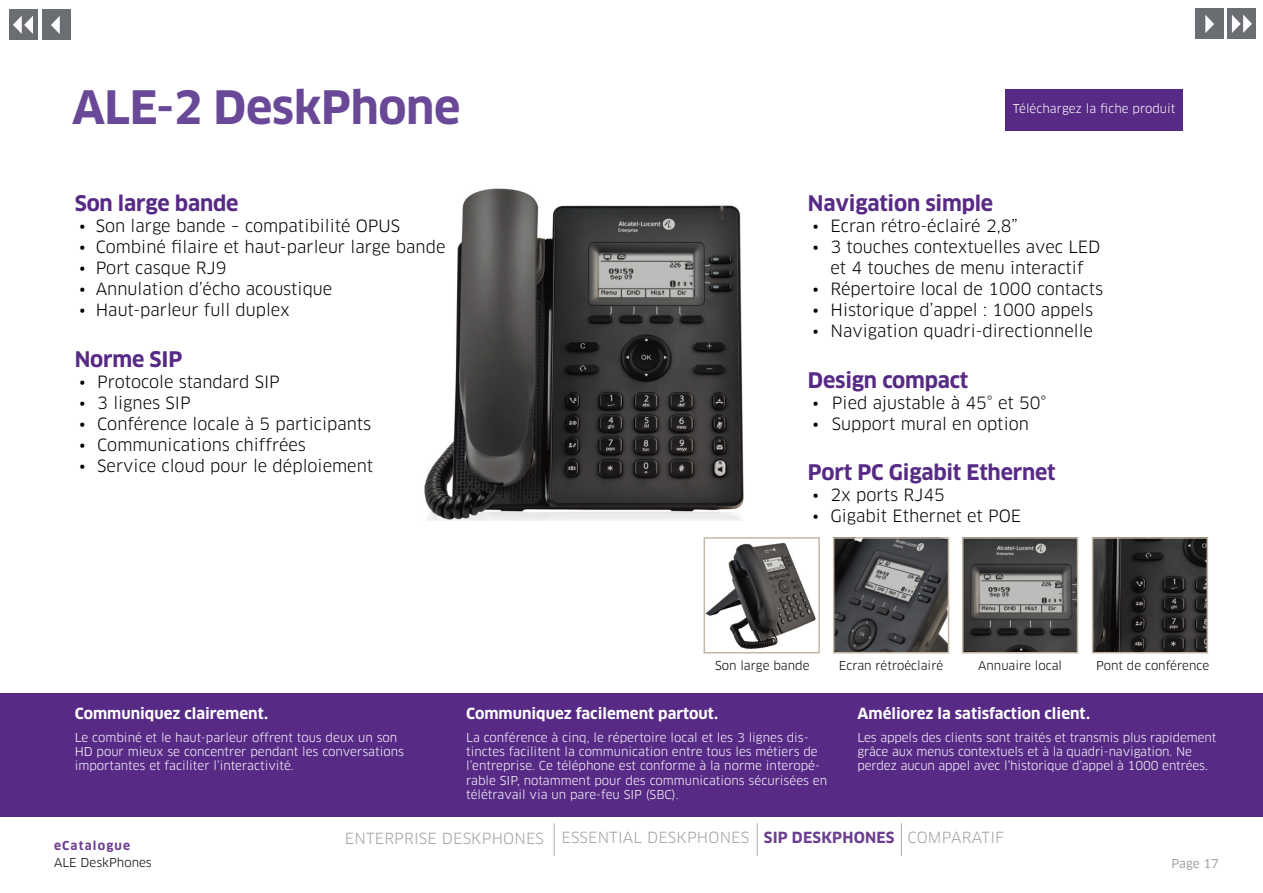
<style>
.page{position:relative;width:1263px;height:893px;background:#fff}
.page>*{position:absolute;margin:0;border:0;box-sizing:border-box;transform-origin:0 0}
.t1{font:700 45px "Clan OT";letter-spacing:-.01em;color:#694997}
.t2{font:700 21px "Clan OT";letter-spacing:-.01em;color:#572a86}
.t3{font:16.5px/21px "Clan OT";color:#000;text-align:center}
.t4{font:700 15px "Clan OT";color:#fff}
.t5{font:15px "Clan OT";letter-spacing:.01em;color:#a5a4a4}
.t6{font:12px/14.4px "Clan OT";color:#fff}
.t7{font:12px "Clan OT";color:#000}
.t8{font:700 12px "Clan OT";letter-spacing:.1em;color:#6d3e91}
.t9{font:12px "Clan OT News";letter-spacing:-.005em;color:#a6a5a5}
.s1{font-weight:700;color:#6d3e91}
</style>
<div class="page">
<div style="left:9px;top:9px;width:29px;height:31px;background:#6a6d71"></div>
<svg style="left:13px;top:16px;width:20px;height:18px"></svg>
<div style="left:1227px;top:9px;width:28px;height:30px;background:#6a6d71"></div>
<svg style="left:1232px;top:15px;width:20px;height:18px"></svg>
<div style="left:42px;top:9px;width:28px;height:31px;background:#6a6d71"></div>
<svg style="left:51px;top:16px;width:9px;height:18px"></svg>
<div style="left:1195px;top:9px;width:28px;height:30px;background:#6a6d71"></div>
<svg style="left:1205px;top:15px;width:9px;height:18px"></svg>
<img style="left:424px;top:188px;width:320px;height:332px">
<img style="left:706px;top:542px;width:110px;height:108px">
<div style="left:703px;top:537px;width:117px;height:116px;border:2px solid #c4b7a6"></div>
<img style="left:836px;top:540px;width:110px;height:110px">
<div style="left:833px;top:537px;width:116px;height:116px;border:2px solid #c4b7a6"></div>
<img style="left:965px;top:540px;width:110px;height:110px">
<div style="left:962px;top:537px;width:116px;height:116px;border:2px solid #c4b7a6"></div>
<img style="left:1095px;top:540px;width:110px;height:110px">
<div style="left:1092px;top:537px;width:116px;height:116px;border:2px solid #c4b7a6"></div>
<div style="left:0;top:693px;width:1263px;height:123px;background:#572a86"></div>
<hr style="left:554px;top:823px;width:1px;height:33px;background:#a6a5a5">
<hr style="left:901px;top:823px;width:1px;height:33px;background:#a6a5a5">
<hr style="left:757px;top:823px;width:1px;height:33px;background:#a6a5a5">
<div style="left:1006px;top:89px;width:177px;height:42px;background:#572a86"></div>
<h1 class="t1" style="left:72px;top:82px;width:390px">ALE-2 DeskPhone</h1>
<h2 class="t2" style="left:75px;top:191px;width:165px">Son large bande</h2>
<h3 class="t3" style="left:79px;top:216px;width:322px">• Son large bande – compatibilité OPUS</h3>
<h3 class="t3" style="left:79px;top:237px;width:368px">• Combiné filaire et haut-parleur large bande</h3>
<h3 class="t3" style="left:79px;top:258px;width:149px">• Port casque RJ9</h3>
<h3 class="t3" style="left:79px;top:279px;width:255px">• Annulation d’écho acoustique</h3>
<h3 class="t3" style="left:79px;top:300px;width:212px">• Haut-parleur full duplex</h3>
<h2 class="t2" style="left:75px;top:347px;width:109px">Norme SIP</h2>
<h3 class="t3" style="left:79px;top:371px;width:202px">• Protocole standard SIP</h3>
<h3 class="t3" style="left:79px;top:392px;width:113px">• 3 lignes SIP</h3>
<h3 class="t3" style="left:79px;top:413px;width:294px">• Conférence locale à 5 participants</h3>
<h3 class="t3" style="left:79px;top:434px;width:228px">• Communications chiffrées</h3>
<h3 class="t3" style="left:79px;top:455px;width:295px">• Service cloud pour le déploiement</h3>
<p class="t6" style="left:1013px;top:101px;width:164px">Téléchargez la fiche produit</p>
<h2 class="t2" style="left:808px;top:191px;width:187px">Navigation simple</h2>
<h3 class="t3" style="left:812px;top:216px;width:207px">• Ecran rétro-éclairé 2,8”</h3>
<h3 class="t3" style="left:812px;top:237px;width:290px">• 3 touches contextuelles avec LED et 4 touches de menu interactif</h3>
<h3 class="t3" style="left:812px;top:279px;width:292px">• Répertoire local de 1000 contacts</h3>
<h3 class="t3" style="left:812px;top:300px;width:282px">• Historique d’appel : 1000 appels</h3>
<h3 class="t3" style="left:812px;top:321px;width:282px">• Navigation quadri-directionnelle</h3>
<h2 class="t2" style="left:808px;top:368px;width:162px">Design compact</h2>
<h3 class="t3" style="left:812px;top:392px;width:236px">• Pied ajustable à 45° et 50°</h3>
<h3 class="t3" style="left:812px;top:413px;width:218px">• Support mural en option</h3>
<h2 class="t2" style="left:808px;top:460px;width:249px">Port PC Gigabit Ethernet</h2>
<h3 class="t3" style="left:812px;top:485px;width:134px">• 2x ports RJ45</h3>
<h3 class="t3" style="left:812px;top:506px;width:210px">• Gigabit Ethernet et POE</h3>
<p class="t7" style="left:715px;top:659px;width:96px">Son large bande</p>
<p class="t7" style="left:839px;top:659px;width:106px">Ecran rétroéclairé</p>
<p class="t7" style="left:978px;top:659px;width:85px">Annuaire local</p>
<p class="t7" style="left:1096px;top:659px;width:115px">Pont de conférence</p>
<p class="t4" style="left:75px;top:704px;width:195px">Communiquez clairement.</p>
<p class="t6" style="left:75px;top:730px;width:331px">Le combiné et le haut-parleur offrent tous deux un son<br>HD pour mieux se concentrer pendant les conversations importantes et faciliter l’interactivité.</p>
<p class="t4" style="left:466px;top:704px;width:254px">Communiquez facilement partout.</p>
<p class="t6" style="left:466px;top:730px;width:363px">La conférence à cinq, le répertoire local et les 3 lignes dis&shy;tinctes facilitent la communication entre tous les métiers de l’entreprise. Ce téléphone est conforme à la norme interopé&shy;rable SIP, notamment pour des communications sécurisées en télétravail via un pare-feu SIP (SBC).</p>
<p class="t4" style="left:857px;top:704px;width:234px">Améliorez la satisfaction client.</p>
<p class="t6" style="left:857px;top:730px;width:360px">Les appels des clients sont traités et transmis plus rapidement grâce aux menus contextuels et à la quadri-navigation. Ne perdez aucun appel avec l’historique d’appel à 1000 entrées.</p>
<p class="t8" style="left:54px;top:839px;width:78px">eCatalogue</p>
<p class="t7" style="left:54px;top:855px;width:99px">ALE DeskPhones</p>
<p class="t5" style="left:345px;top:829px;width:661px">ENTERPRISE DESKPHONES ESSENTIAL DESKPHONES <span class="s1">SIP DESKPHONES</span> COMPARATIF</p>
<p class="t9" style="left:1171px;top:857px;width:49px">Page 17</p>
</div>
